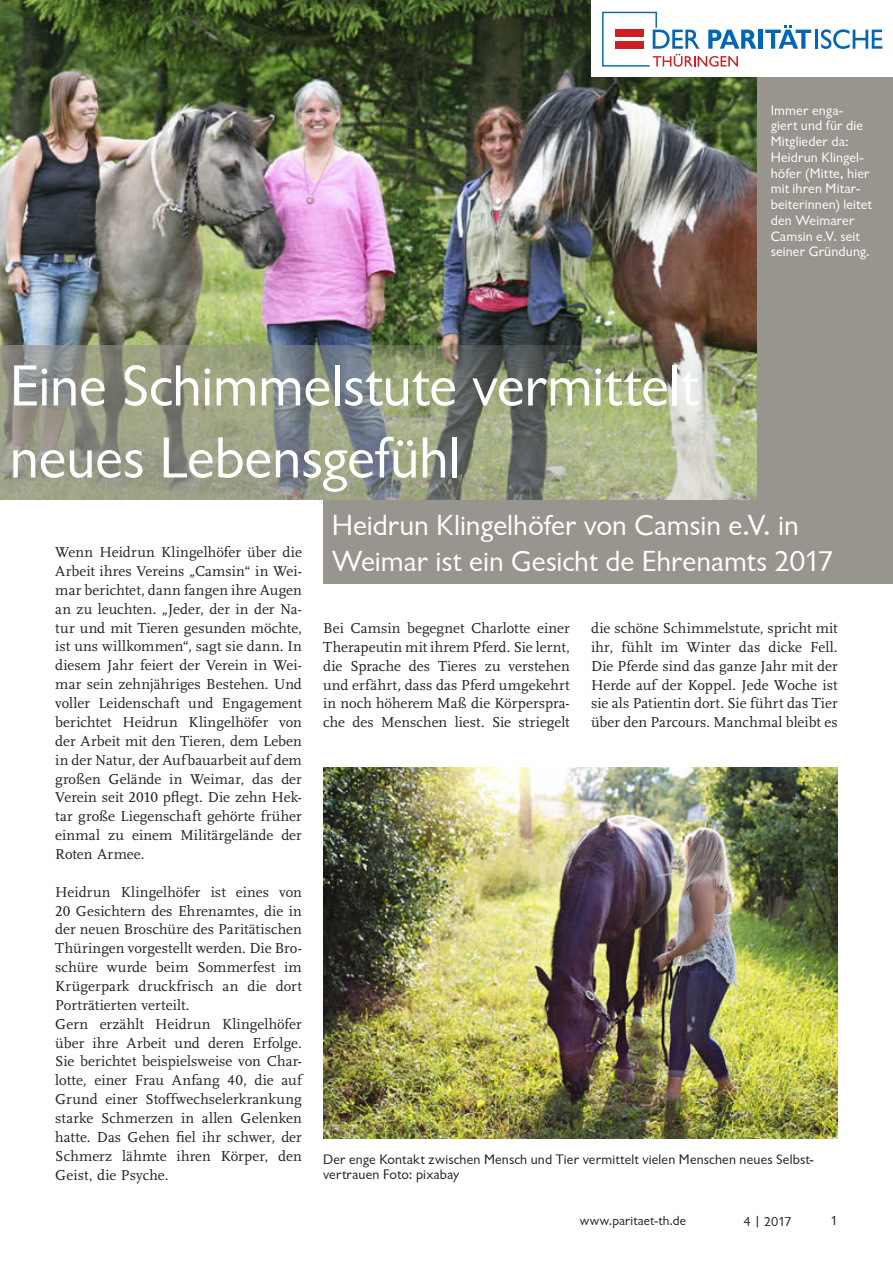
<style>
.page{position:relative;width:893px;height:1263px;background:#fff}
.page>*{position:absolute;margin:0;border:0;box-sizing:border-box;transform-origin:0 0}
.Headline{font:60px/72px "Chantilly";letter-spacing:-.005em;color:#fff}
.Kontak_Copy{font:30px "Chantilly";color:#fff}
.Copy{font:15px/18.9px "Scala LF";letter-spacing:.005em;color:#231f20;text-align:justify}
.BU{font:14.25px/15.8px "Chantilly";letter-spacing:.01em;color:#fff}
.BU-2{font:14.25px/15.8px "Chantilly";letter-spacing:.01em;color:#231f20}
.t1{font:13.5px "Chantilly";letter-spacing:.015em;color:#231f20}
</style>
<div class="page">
<div style="left:323px;top:498px;width:570px;height:86px;background:#97958e"></div>
<div style="left:757px;top:0;width:136px;height:498px;background:#97958e"></div>
<img style="left:0;top:0;width:757px;height:345px">
<svg style="left:0;top:345px;width:757px;height:154px;background:#929881"></svg>
<div style="left:591px;top:0;width:302px;height:77px;background:#fff"></div>
<hr style="left:758px;top:30px;width:4px;height:19px;background:#0166b3">
<svg style="left:765px;top:25px;width:117px;height:24px"></svg>
<svg style="left:602px;top:12px;width:154px;height:55px"></svg>
<img style="left:324px;top:767px;width:514px;height:371px">
<p class="Headline" style="left:10px;top:351px;width:690px">Eine Schimmelstute vermittelt neues Lebensgefühl</p>
<p class="BU" style="left:771px;top:102px;width:103px">Immer enga&shy;giert und für die<br>Mitglieder da:<br>Heidrun Klingel&shy;höfer (Mitte, hier mit ihren Mitar&shy;beiterinnen) leitet den Weimarer<br>Camsin e.V. seit seiner Gründung.</p>
<p class="Copy" style="left:55px;top:543px;width:248px">Wenn Heidrun Klingelhöfer über die Arbeit ihres Vereins „Camsin“ in Wei&shy;mar berichtet, dann fangen ihre Augen an zu leuchten. „Jeder, der in der Na&shy;tur und mit Tieren gesunden möchte, ist uns willkommen“, sagt sie dann. In diesem Jahr feiert der Verein in Wei&shy;mar sein zehnjähriges Bestehen. Und voller Leidenschaft und Engagement berichtet Heidrun Klingelhöfer von der Arbeit mit den Tieren, dem Leben in der Natur, der Aufbauarbeit auf dem großen Gelände in Weimar, das der Verein seit 2010 pflegt. Die zehn Hek&shy;tar große Liegenschaft gehörte früher einmal zu einem Militärgelände der Roten Armee.</p>
<p class="Copy" style="left:55px;top:882px;width:248px">Heidrun Klingelhöfer ist eines von 20 Gesichtern des Ehrenamtes, die in der neuen Broschüre des Paritätischen Thüringen vorgestellt werden. Die Bro&shy;schüre wurde beim Sommerfest im Krügerpark druckfrisch an die dort Porträtierten verteilt.</p>
<p class="Copy" style="left:55px;top:1014px;width:248px">Gern erzählt Heidrun Klingelhöfer über ihre Arbeit und deren Erfolge.<br>Sie berichtet beispielsweise von Char&shy;lotte, einer Frau Anfang 40, die auf Grund einer Stoffwechselerkrankung starke Schmerzen in allen Gelenken hatte. Das Gehen fiel ihr schwer, der Schmerz lähmte ihren Körper, den Geist, die Psyche.</p>
<p class="Kontak_Copy" style="left:332px;top:509px;width:469px">Heidrun Klingelhöfer von Camsin e.V. in</p>
<p class="Kontak_Copy" style="left:332px;top:545px;width:504px">Weimar ist ein Gesicht de Ehrenamts 2017</p>
<p class="Copy" style="left:323px;top:619px;width:248px">Bei Camsin begegnet Charlotte einer Therapeutin mit ihrem Pferd. Sie lernt, die Sprache des Tieres zu verstehen und erfährt, dass das Pferd umgekehrt in noch höherem Maß die Körperspra&shy;che des Menschen liest. Sie striegelt</p>
<p class="Copy" style="left:591px;top:619px;width:248px">die schöne Schimmelstute, spricht mit ihr, fühlt im Winter das dicke Fell.<br>Die Pferde sind das ganze Jahr mit der Herde auf der Koppel. Jede Woche ist sie als Patientin dort. Sie führt das Tier über den Parcours. Manchmal bleibt es</p>
<p class="BU-2" style="left:323px;top:1151px;width:492px">Der enge Kontakt zwischen Mensch und Tier vermittelt vielen Menschen neues Selbst&shy;vertrauen Foto: pixabay</p>
<p class="t1" style="left:580px;top:1213px;width:108px">www.paritaet-th.de</p>
<p class="t1" style="left:744px;top:1214px;width:50px">4 | 2017</p>
<p class="t1" style="left:830px;top:1213px;width:9px">1</p>
</div>
